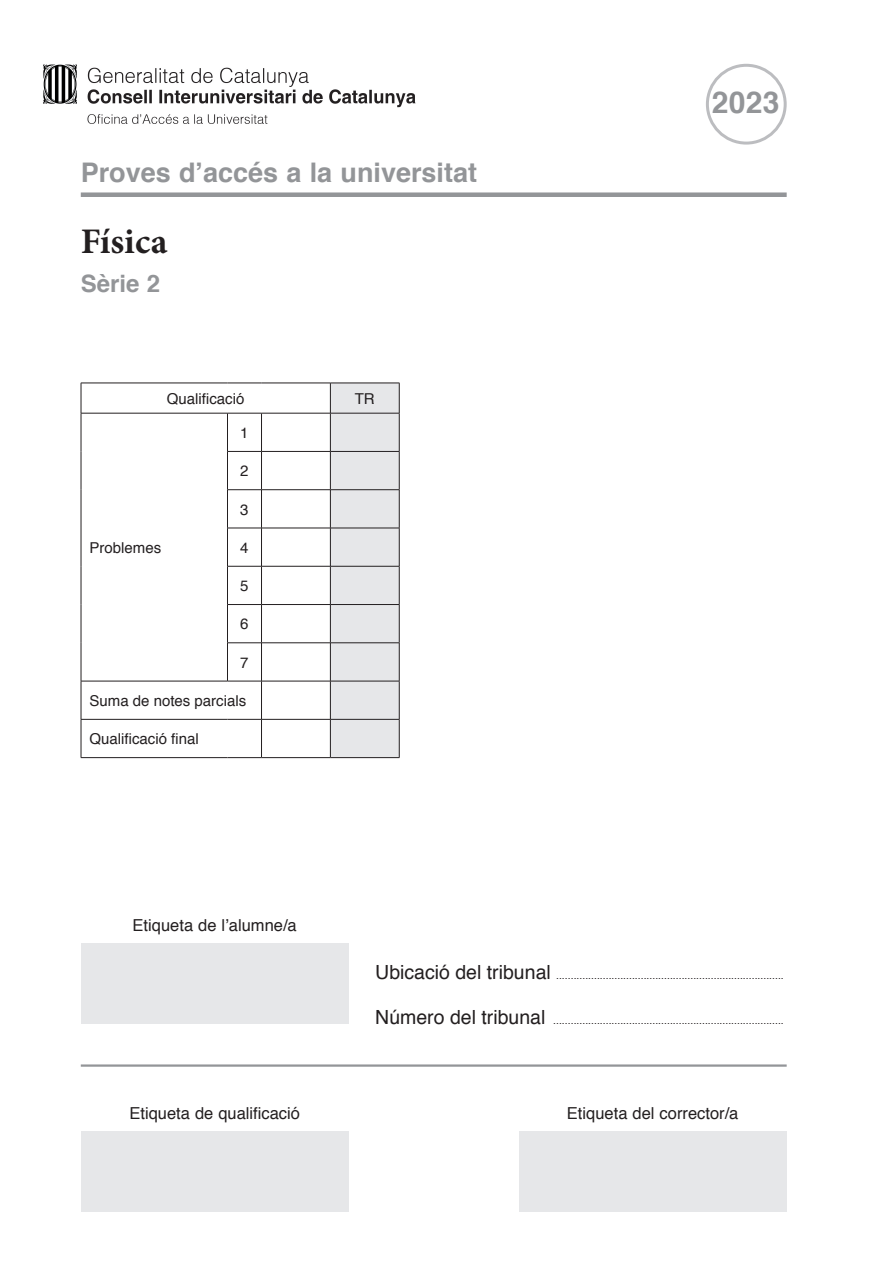
<style>
.page{position:relative;width:893px;height:1263px;background:#fff}
.page>*{position:absolute;margin:0;border:0;box-sizing:border-box;transform-origin:0 0}
.t1{font:700 36px "Minion Pro";color:#231f20}
.t2{font:700 30px "Helvetica";color:#939598}
.t3{font:700 27px "Helvetica";color:#939598}
.t4{font:700 24px "Helvetica";color:#939598}
.t5{font:16.5px "Helvetica";color:#231f20}
.t6{font:15px "Helvetica";color:#231f20}
.t7{font:10.5px "Helvetica";color:#231f20}
.s1{font-size:19.5px}
</style>
<div class="page">
<div style="left:81px;top:192px;width:706px;height:5px;background:#939598"></div>
<img style="left:43px;top:64px;width:373px;height:60px">
<div style="left:81px;top:943px;width:268px;height:81px;background:#e6e7e9"></div>
<div style="left:81px;top:1131px;width:268px;height:81px;background:#e6e7e9"></div>
<div style="left:519px;top:1131px;width:268px;height:81px;background:#e6e7e9"></div>
<hr style="left:81px;top:1064px;width:706px;height:3px;background:#939598">
<svg style="left:82px;top:384px;width:248px;height:373px"></svg>
<div style="left:331px;top:384px;width:68px;height:373px;background:#e6e7e9"></div>
<hr style="left:81px;top:383px;width:146px;height:1px;background:#231f20">
<hr style="left:81px;top:383px;width:1px;height:30px;background:#231f20">
<hr style="left:227px;top:383px;width:34px;height:1px;background:#231f20">
<hr style="left:261px;top:383px;width:69px;height:1px;background:#231f20">
<hr style="left:330px;top:383px;width:69px;height:1px;background:#231f20">
<hr style="left:330px;top:383px;width:1px;height:30px;background:#231f20">
<hr style="left:399px;top:383px;width:1px;height:30px;background:#231f20">
<hr style="left:81px;top:413px;width:146px;height:1px;background:#231f20">
<hr style="left:81px;top:413px;width:1px;height:38px;background:#231f20">
<hr style="left:227px;top:413px;width:34px;height:1px;background:#231f20">
<hr style="left:227px;top:413px;width:1px;height:38px;background:#231f20">
<hr style="left:261px;top:413px;width:69px;height:1px;background:#231f20">
<hr style="left:261px;top:413px;width:1px;height:38px;background:#231f20">
<hr style="left:330px;top:413px;width:69px;height:1px;background:#231f20">
<hr style="left:330px;top:413px;width:1px;height:38px;background:#231f20">
<hr style="left:399px;top:413px;width:1px;height:38px;background:#231f20">
<hr style="left:81px;top:451px;width:1px;height:39px;background:#231f20">
<hr style="left:227px;top:451px;width:34px;height:1px;background:#231f20">
<hr style="left:227px;top:452px;width:1px;height:37px;background:#231f20">
<hr style="left:261px;top:451px;width:69px;height:1px;background:#231f20">
<hr style="left:261px;top:452px;width:1px;height:37px;background:#231f20">
<hr style="left:330px;top:451px;width:69px;height:1px;background:#231f20">
<hr style="left:330px;top:452px;width:1px;height:37px;background:#231f20">
<hr style="left:399px;top:452px;width:1px;height:37px;background:#231f20">
<hr style="left:81px;top:490px;width:1px;height:38px;background:#231f20">
<hr style="left:227px;top:489px;width:34px;height:1px;background:#231f20">
<hr style="left:227px;top:490px;width:1px;height:38px;background:#231f20">
<hr style="left:261px;top:489px;width:69px;height:1px;background:#231f20">
<hr style="left:261px;top:490px;width:1px;height:38px;background:#231f20">
<hr style="left:330px;top:489px;width:69px;height:1px;background:#231f20">
<hr style="left:330px;top:490px;width:1px;height:38px;background:#231f20">
<hr style="left:399px;top:490px;width:1px;height:38px;background:#231f20">
<hr style="left:81px;top:528px;width:1px;height:38px;background:#231f20">
<hr style="left:227px;top:528px;width:34px;height:1px;background:#231f20">
<hr style="left:227px;top:528px;width:1px;height:38px;background:#231f20">
<hr style="left:261px;top:528px;width:69px;height:1px;background:#231f20">
<hr style="left:261px;top:528px;width:1px;height:38px;background:#231f20">
<hr style="left:330px;top:528px;width:69px;height:1px;background:#231f20">
<hr style="left:330px;top:528px;width:1px;height:38px;background:#231f20">
<hr style="left:399px;top:528px;width:1px;height:38px;background:#231f20">
<hr style="left:81px;top:566px;width:1px;height:38px;background:#231f20">
<hr style="left:227px;top:566px;width:34px;height:1px;background:#231f20">
<hr style="left:227px;top:566px;width:1px;height:38px;background:#231f20">
<hr style="left:261px;top:566px;width:69px;height:1px;background:#231f20">
<hr style="left:261px;top:566px;width:1px;height:38px;background:#231f20">
<hr style="left:330px;top:566px;width:69px;height:1px;background:#231f20">
<hr style="left:330px;top:566px;width:1px;height:38px;background:#231f20">
<hr style="left:399px;top:566px;width:1px;height:38px;background:#231f20">
<hr style="left:81px;top:604px;width:1px;height:39px;background:#231f20">
<hr style="left:227px;top:604px;width:34px;height:1px;background:#231f20">
<hr style="left:227px;top:605px;width:1px;height:37px;background:#231f20">
<hr style="left:261px;top:604px;width:69px;height:1px;background:#231f20">
<hr style="left:261px;top:605px;width:1px;height:37px;background:#231f20">
<hr style="left:330px;top:604px;width:69px;height:1px;background:#231f20">
<hr style="left:330px;top:605px;width:1px;height:37px;background:#231f20">
<hr style="left:399px;top:605px;width:1px;height:37px;background:#231f20">
<hr style="left:81px;top:643px;width:1px;height:38px;background:#231f20">
<hr style="left:227px;top:642px;width:34px;height:1px;background:#231f20">
<hr style="left:227px;top:643px;width:1px;height:38px;background:#231f20">
<hr style="left:261px;top:642px;width:69px;height:1px;background:#231f20">
<hr style="left:261px;top:643px;width:1px;height:38px;background:#231f20">
<hr style="left:330px;top:642px;width:69px;height:1px;background:#231f20">
<hr style="left:330px;top:643px;width:1px;height:38px;background:#231f20">
<hr style="left:399px;top:643px;width:1px;height:38px;background:#231f20">
<hr style="left:81px;top:681px;width:146px;height:1px;background:#231f20">
<hr style="left:81px;top:681px;width:1px;height:38px;background:#231f20">
<hr style="left:227px;top:681px;width:34px;height:1px;background:#231f20">
<hr style="left:261px;top:681px;width:69px;height:1px;background:#231f20">
<hr style="left:261px;top:681px;width:1px;height:38px;background:#231f20">
<hr style="left:330px;top:681px;width:69px;height:1px;background:#231f20">
<hr style="left:330px;top:681px;width:1px;height:38px;background:#231f20">
<hr style="left:399px;top:681px;width:1px;height:38px;background:#231f20">
<hr style="left:81px;top:719px;width:146px;height:1px;background:#231f20">
<hr style="left:81px;top:719px;width:1px;height:38px;background:#231f20">
<hr style="left:227px;top:719px;width:34px;height:1px;background:#231f20">
<hr style="left:261px;top:719px;width:69px;height:1px;background:#231f20">
<hr style="left:261px;top:719px;width:1px;height:38px;background:#231f20">
<hr style="left:330px;top:719px;width:69px;height:1px;background:#231f20">
<hr style="left:330px;top:719px;width:1px;height:38px;background:#231f20">
<hr style="left:399px;top:719px;width:1px;height:38px;background:#231f20">
<hr style="left:81px;top:757px;width:146px;height:1px;background:#231f20">
<hr style="left:227px;top:757px;width:34px;height:1px;background:#231f20">
<hr style="left:261px;top:757px;width:69px;height:1px;background:#231f20">
<hr style="left:330px;top:757px;width:69px;height:1px;background:#231f20">
<div style="left:706px;top:64px;width:81px;height:81px;border:3px solid #bcbdc0;border-radius:50%"></div>
<h3 class="t3" style="left:81px;top:151px;width:398px">Proves d’accés a la universitat</h3>
<h1 class="t1" style="left:81px;top:216px;width:88px">Física</h1>
<h3 class="t4" style="left:81px;top:264px;width:81px">Sèrie 2</h3>
<h3 class="t6" style="left:167px;top:387px;width:79px">Qualificació</h3>
<h3 class="t6" style="left:355px;top:387px;width:21px">TR</h3>
<h3 class="t6" style="left:240px;top:421px;width:10px">1</h3>
<h3 class="t6" style="left:240px;top:459px;width:10px">2</h3>
<h3 class="t6" style="left:240px;top:498px;width:10px">3</h3>
<h3 class="t6" style="left:240px;top:536px;width:10px">4</h3>
<h3 class="t6" style="left:240px;top:574px;width:10px">5</h3>
<h3 class="t6" style="left:240px;top:612px;width:10px">6</h3>
<h3 class="t6" style="left:240px;top:651px;width:10px">7</h3>
<h3 class="t6" style="left:90px;top:689px;width:158px">Suma de notes parcials</h3>
<h3 class="t6" style="left:90px;top:727px;width:111px">Qualificació final</h3>
<h3 class="t6" style="left:90px;top:536px;width:73px">Problemes</h3>
<h3 class="t5" style="left:133px;top:912px;width:166px">Etiqueta de l’alumne/a</h3>
<p class="t2" style="left:712px;top:79px;width:69px">2023</p>
<p class="t7" style="left:375px;top:967px;width:410px"><span class="s1">Ubicació del tribunal</span> ..............................................................................</p>
<p class="t7" style="left:375px;top:1012px;width:410px"><span class="s1">Número del tribunal</span> ...............................................................................</p>
<h3 class="t5" style="left:129px;top:1100px;width:172px">Etiqueta de qualificació</h3>
<h3 class="t5" style="left:567px;top:1100px;width:173px">Etiqueta del corrector/a</h3>
</div>
